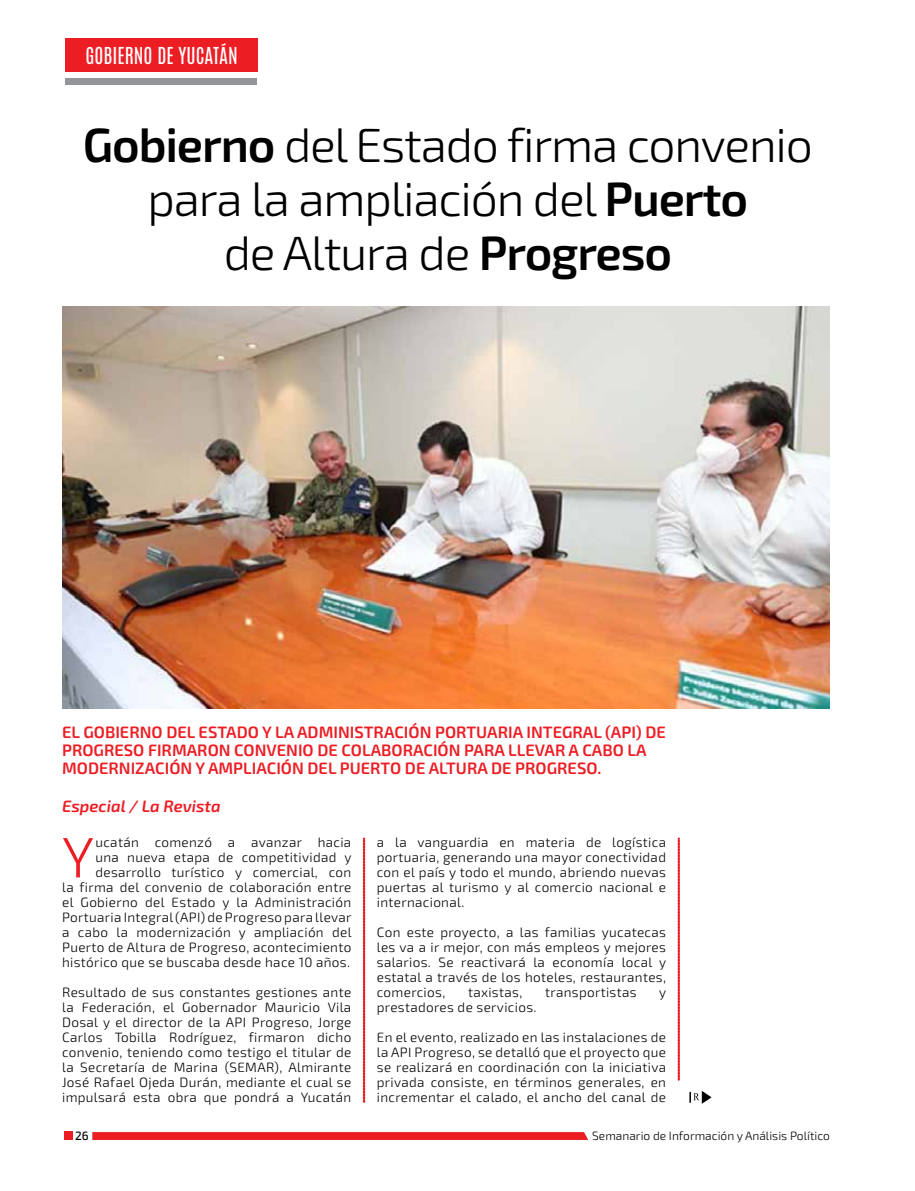
<style>
.page{position:relative;width:915px;height:1191px;background:#fff}
.page>*{position:absolute;margin:0;border:0;box-sizing:border-box;transform-origin:0 0}
.t1{font:300 57px "Exo 2";color:#ed1d24}
.t2{font:300 48px/54px "Exo 2";letter-spacing:-.025em;color:#000;text-align:center}
.t3{font:19.5px "Antonio";color:#fff}
.t4{font:600 16.5px/18px "Exo 2";color:#ed1d24}
.t5{font:italic 600 16.5px "Exo 2";color:#ed1d24}
.t6{font:300 13.5px/15px "Exo 2";letter-spacing:.025em;color:#000;text-align:justify}
.t7{font:300 12px "Exo 2";color:#000}
.t8{font:500 12px "Exo 2";color:#000}
.s1{font-weight:600}
</style>
<div class="page">
<div style="left:64px;top:1131px;width:8px;height:9px;background:#ed1d24"></div>
<svg style="left:92px;top:1132px;width:496px;height:8px;background:#ed2128"></svg>
<div style="left:65px;top:38px;width:192px;height:34px;background:#ed1d24"></div>
<div style="left:65px;top:78px;width:191px;height:6px;background:#939598"></div>
<svg style="left:363px;top:838px;width:2px;height:264px"></svg>
<svg style="left:677px;top:838px;width:2px;height:242px"></svg>
<svg style="left:689px;top:1091px;width:22px;height:12px"></svg>
<img style="left:62px;top:307px;width:766px;height:401px">
<h3 class="t3" style="left:132px;top:41px;width:57px">OPINIÓN</h3>
<h3 class="t3" style="left:85px;top:41px;width:154px">GOBIERNO DE YUCATÁN</h3>
<h2 class="t2" style="left:83px;top:119px;width:731px"><span class="s1">Gobierno</span> del Estado firma convenio para la ampliación del <span class="s1">Puerto<br></span>de Altura de <span class="s1">Progreso</span></h2>
<p class="t4" style="left:62px;top:723px;width:605px">EL GOBIERNO DEL ESTADO Y LA ADMINISTRACIÓN PORTUARIA INTEGRAL (API) DE<br>PROGRESO FIRMARON CONVENIO DE COLABORACIÓN PARA LLEVAR A CABO LA<br>MODERNIZACIÓN Y AMPLIACIÓN DEL PUERTO DE ALTURA DE PROGRESO.</p>
<p class="t5" style="left:62px;top:796px;width:160px">Especial / La Revista</p>
<p class="t6" style="left:62px;top:835px;width:291px;text-align:right">ucatán comenzó a avanzar hacia<br>una nueva etapa de competitividad y desarrollo turístico y comercial, con<br>la firma del convenio de colaboración entre el Gobierno del Estado y la Administración Portuaria Integral (API) de Progreso para llevar a cabo la modernización y ampliación del Puerto de Altura de Progreso, acontecimiento histórico que se buscaba desde hace 10 años.</p>
<p class="t6" style="left:62px;top:985px;width:290px">Resultado de sus constantes gestiones ante la Federación, el Gobernador Mauricio Vila Dosal y el director de la API Progreso, Jorge Carlos Tobilla Rodríguez, firmaron dicho convenio, teniendo como testigo el titular de la Secretaría de Marina (SEMAR), Almirante José Rafael Ojeda Durán, mediante el cual se impulsará esta obra que pondrá a Yucatán</p>
<h1 class="t1" style="left:62px;top:824px;width:33px">Y</h1>
<p class="t6" style="left:377px;top:835px;width:290px">a la vanguardia en materia de logística portuaria, generando una mayor conectividad con el país y todo el mundo, abriendo nuevas puertas al turismo y al comercio nacional e internacional.</p>
<p class="t6" style="left:377px;top:925px;width:291px">Con este proyecto, a las familias yucatecas les va a ir mejor, con más empleos y mejores salarios. Se reactivará la economía local y estatal a través de los hoteles, restaurantes, comercios,</p>
<p class="t6" style="left:468px;top:985px;width:56px">taxistas,</p>
<p class="t6" style="left:545px;top:985px;width:93px">transportistas</p>
<p class="t6" style="left:659px;top:985px;width:9px">y</p>
<p class="t6" style="left:377px;top:1000px;width:161px">prestadores de servicios.</p>
<p class="t6" style="left:377px;top:1030px;width:290px">En el evento, realizado en las instalaciones de la API Progreso, se detalló que el proyecto que se realizará en coordinación con la iniciativa privada consiste, en términos generales, en incrementar el calado, el ancho del canal de</p>
<p class="t8" style="left:75px;top:1128px;width:15px">26</p>
<p class="t7" style="left:592px;top:1128px;width:239px">Semanario de Información y Análisis Político</p>
</div>
